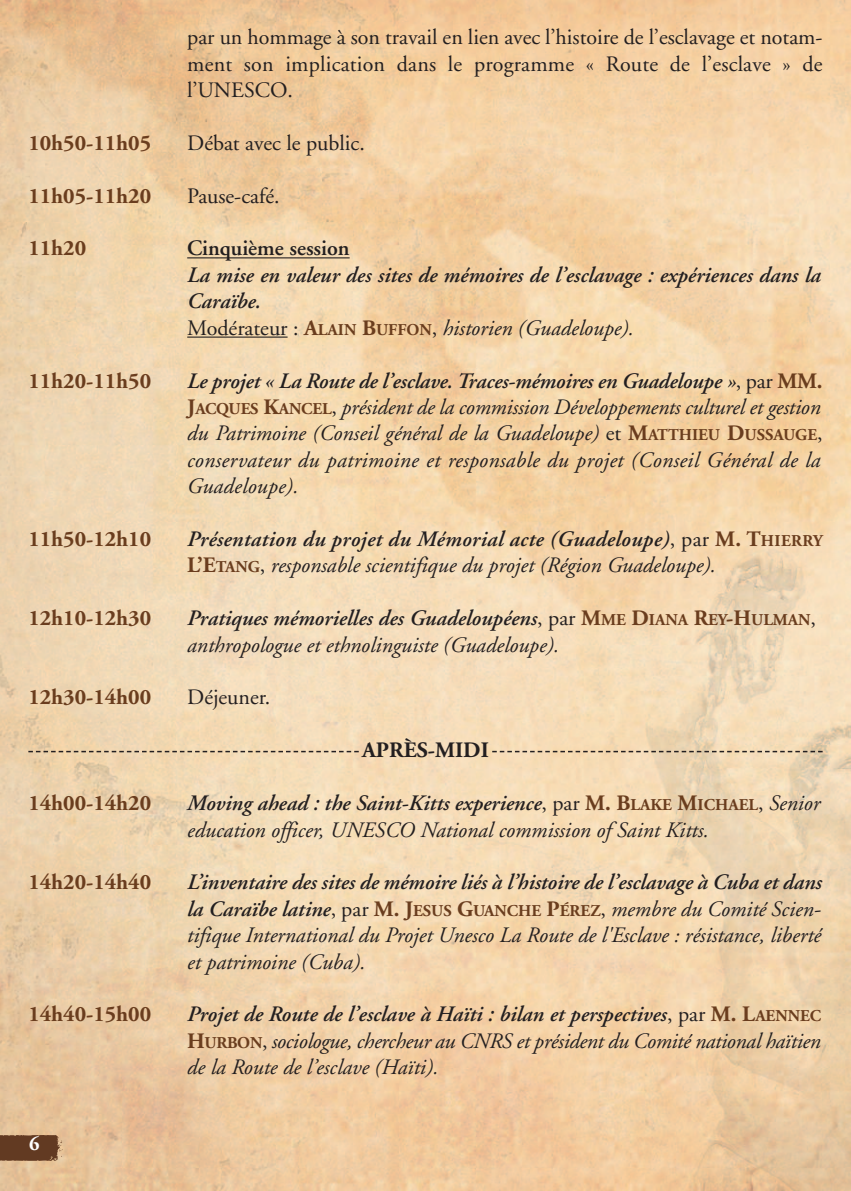
<style>
.page{position:relative;width:851px;height:1191px;background:#fff}
.page>*{position:absolute;margin:0;border:0;box-sizing:border-box;transform-origin:0 0}
.t1{font:italic 22px/26.4px "Adobe Garamond";color:#231f20;text-align:justify}
.t2{font:22px/26.4px "Adobe Garamond";letter-spacing:.005em;color:#231f20;text-align:justify}
.t3{font:italic 600 22px/26.4px "Adobe Garamond";color:#231f20}
.t4{font:700 22px "Adobe Garamond";color:#6a3d1e}
.t5{font:600 22px "Adobe Garamond";color:#231f20}
.t6{font:700 22px "Adobe Garamond";color:#231f20}
.t7{font:700 20px "Adobe Garamond";color:#fff}
.s1{font-weight:400;font-style:normal}
.s2{font-weight:700;font-style:normal;color:#6a3d1e}
.s3{font-weight:700;font-style:normal;font-size:16.4px;color:#6a3d1e}
.s4{font-weight:400}
.s5{font-weight:600}
.s6{font-style:normal}
</style>
<div class="page">
<img style="left:0;top:0;width:850px;height:1191px">
<svg style="left:0;top:1134px;width:62px;height:27px;background:#724a30"></svg>
<hr style="left:187px;top:257px;width:162px;height:1px;background:#231f20">
<hr style="left:187px;top:336px;width:100px;height:2px;background:#231f20">
<svg style="left:28px;top:751px;width:331px;height:1px"></svg>
<svg style="left:492px;top:751px;width:330px;height:1px"></svg>
<p class="t2" style="left:187px;top:26px;width:636px">par un hommage à son travail en lien avec l’histoire de l’esclavage et notam&shy;ment son implication dans le programme « Route de l’esclave » de l’UNESCO.</p>
<p class="t4" style="left:28px;top:134px;width:124px">10h50-11h05</p>
<p class="t2" style="left:187px;top:132px;width:179px">Débat avec le public.</p>
<p class="t4" style="left:28px;top:187px;width:124px">11h05-11h20</p>
<p class="t2" style="left:187px;top:184px;width:94px">Pause-café.</p>
<p class="t4" style="left:28px;top:240px;width:59px">11h20</p>
<p class="t5" style="left:187px;top:240px;width:164px">Cinquième session</p>
<p class="t3" style="left:187px;top:264px;width:635px">La mise en valeur des sites de mémoires de l’esclavage : expériences dans la<br>Caraïbe.<br><span class="s1">Modérateur :</span> <span class="s2">A</span><span class="s3">LAIN</span> <span class="s2">B</span><span class="s3">UFFON</span><span class="s1">,</span> <span class="s4">historien (Guadeloupe).</span></p>
<p class="t4" style="left:28px;top:372px;width:124px">11h20-11h50</p>
<p class="t1" style="left:187px;top:369px;width:636px"><span class="s5">Le projet « La Route de l’esclave. Traces-mémoires en Guadeloupe »</span><span class="s6">, par</span> <span class="s2">MM.<br>J</span><span class="s3">ACQUES</span> <span class="s2">K</span><span class="s3">ANCEL</span><span class="s6">,</span> président de la commission Développements culturel et gestion du Patrimoine (Conseil général de la Guadeloupe) <span class="s6">et</span> <span class="s2">M</span><span class="s3">ATTHIEU</span> <span class="s2">D</span><span class="s3">USSAUGE</span><span class="s6">, </span>conservateur du patrimoine et responsable du projet (Conseil Général de la Guadeloupe).</p>
<p class="t4" style="left:28px;top:530px;width:124px">11h50-12h10</p>
<p class="t1" style="left:187px;top:528px;width:636px"><span class="s5">Présentation du projet du Mémorial acte (Guadeloupe)</span><span class="s6">, par</span> <span class="s2">M. T</span><span class="s3">HIERRY<br></span><span class="s2">L’E</span><span class="s3">TANG</span><span class="s6">,</span> responsable scientifique du projet (Région Guadeloupe).</p>
<p class="t4" style="left:28px;top:609px;width:124px">12h10-12h30</p>
<p class="t1" style="left:187px;top:607px;width:630px"><span class="s5">Pratiques mémorielles des Guadeloupéens</span><span class="s6">, par</span> <span class="s2">M</span><span class="s3">ME</span> <span class="s2">D</span><span class="s3">IANA</span> <span class="s2">R</span><span class="s3">EY</span><span class="s2">-H</span><span class="s3">ULMAN</span><span class="s6">, </span>anthropologue et ethnolinguiste (Guadeloupe).</p>
<p class="t4" style="left:28px;top:688px;width:124px">12h30-14h00</p>
<p class="t2" style="left:187px;top:686px;width:85px">Déjeuner.</p>
<p class="t6" style="left:362px;top:741px;width:128px">APRÈS-MIDI</p>
<p class="t4" style="left:28px;top:794px;width:124px">14h00-14h20</p>
<p class="t1" style="left:187px;top:792px;width:634px"><span class="s5">Moving ahead : the Saint-Kitts experience</span><span class="s6">, par</span> <span class="s2">M. B</span><span class="s3">LAKE</span> <span class="s2">M</span><span class="s3">ICHAEL</span><span class="s6">,</span> Senior education officer, UNESCO National commission of Saint Kitts.</p>
<p class="t4" style="left:28px;top:873px;width:124px">14h20-14h40</p>
<p class="t1" style="left:187px;top:871px;width:636px"><span class="s5">L’inventaire des sites de mémoire liés à l’histoire de l’esclavage à Cuba et dans la Caraïbe latine</span><span class="s6">, par</span> <span class="s2">M. J</span><span class="s3">ESUS</span> <span class="s2">G</span><span class="s3">UANCHE</span> <span class="s2">P</span><span class="s3">ÉREZ</span><span class="s6">,</span> membre du Comité Scien&shy;tifique International du Projet Unesco La Route de l'Esclave : résistance, liberté et patrimoine (Cuba).</p>
<p class="t4" style="left:28px;top:1005px;width:124px">14h40-15h00</p>
<p class="t1" style="left:187px;top:1003px;width:635px"><span class="s5">Projet de Route de l’esclave à Haïti : bilan et perspectives</span><span class="s6">, par</span> <span class="s2">M. L</span><span class="s3">AENNEC </span><span class="s2">H</span><span class="s3">URBON</span><span class="s6">,</span> sociologue, chercheur au CNRS et président du Comité national haïtien de la Route de l’esclave (Haïti).</p>
<p class="t7" style="left:29px;top:1136px;width:12px">6</p>
</div>
